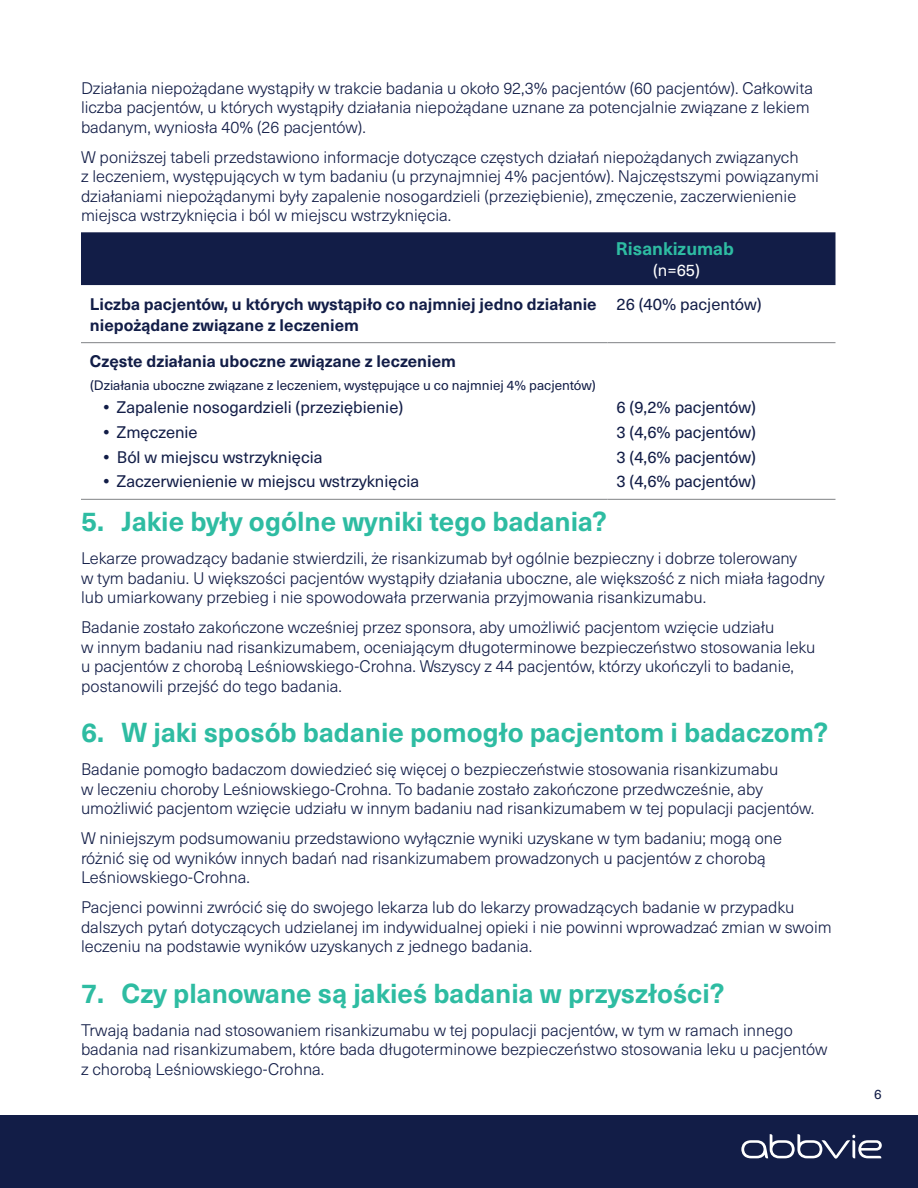
<style>
.page{position:relative;width:918px;height:1188px;background:#fff}
.page>*{position:absolute;margin:0;border:0;box-sizing:border-box;transform-origin:0 0}
.t1{font:700 27px "Neue Haas Unica Pro";color:#2ebca2}
.t2{font:700 18px "Neue Haas Unica Pro";color:#2ebca2}
.t3{font:300 16.5px/19.5px "Neue Haas Unica Pro";color:#121d47}
.t4{font:16.5px "Neue Haas Unica Pro";color:#121d47}
.t5{font:700 16.5px/21px "Neue Haas Unica Pro";color:#121d47}
.t6{font:16.5px "Neue Haas Unica Pro";color:#fff}
.t7{font:13.5px "Neue Haas Unica Pro";color:#121d47}
.s1{font-weight:700}
</style>
<div class="page">
<div style="left:0;top:1115px;width:918px;height:73px;background:#121d47"></div>
<div style="left:81px;top:232px;width:755px;height:53px;background:#121d47"></div>
<hr style="left:81px;top:342px;width:527px;height:1px;background:#808285">
<hr style="left:608px;top:342px;width:228px;height:1px;background:#808285">
<hr style="left:81px;top:499px;width:527px;height:1px;background:#808285">
<hr style="left:608px;top:499px;width:228px;height:1px;background:#808285">
<svg style="left:741px;top:1134px;width:141px;height:25px"></svg>
<p class="t3" style="left:81px;top:78px;width:734px">Działania niepożądane wystąpiły w trakcie badania u około 92,3% pacjentów (60 pacjentów). Całkowita liczba pacjentów, u których wystąpiły działania niepożądane uznane za potencjalnie związane z lekiem badanym, wyniosła 40% (26 pacjentów).</p>
<p class="t3" style="left:81px;top:147px;width:739px">W poniższej tabeli przedstawiono informacje dotyczące częstych działań niepożądanych związanych<br>z leczeniem, występujących w tym badaniu (u przynajmniej 4% pacjentów). Najczęstszymi powiązanymi działaniami niepożądanymi były zapalenie nosogardzieli (przeziębienie), zmęczenie, zaczerwienienie miejsca wstrzyknięcia i ból w miejscu wstrzyknięcia.</p>
<p class="t2" style="left:616px;top:238px;width:120px">Risankizumab</p>
<p class="t6" style="left:653px;top:260px;width:49px">(n=65)</p>
<p class="t5" style="left:90px;top:293px;width:508px">Liczba pacjentów, u których wystąpiło co najmniej jedno działanie niepożądane związane z leczeniem</p>
<p class="t4" style="left:616px;top:294px;width:147px">26 (40% pacjentów)</p>
<p class="t5" style="left:90px;top:351px;width:368px">Częste działania uboczne związane z leczeniem</p>
<p class="t7" style="left:90px;top:377px;width:507px">(Działania uboczne związane z leczeniem, występujące u co najmniej 4% pacjentów)</p>
<p class="t4" style="left:104px;top:398px;width:301px"><span class="s1">•</span> Zapalenie nosogardzieli (przeziębienie)</p>
<p class="t4" style="left:617px;top:398px;width:141px">6 (9,2% pacjentów)</p>
<p class="t4" style="left:104px;top:422px;width:96px"><span class="s1">•</span> Zmęczenie</p>
<p class="t4" style="left:617px;top:422px;width:141px">3 (4,6% pacjentów)</p>
<p class="t4" style="left:104px;top:447px;width:221px"><span class="s1">•</span> Ból w miejscu wstrzyknięcia</p>
<p class="t4" style="left:617px;top:447px;width:141px">3 (4,6% pacjentów)</p>
<p class="t4" style="left:104px;top:472px;width:317px"><span class="s1">•</span> Zaczerwienienie w miejscu wstrzyknięcia</p>
<p class="t4" style="left:617px;top:472px;width:141px">3 (4,6% pacjentów)</p>
<h1 class="t1" style="left:81px;top:505px;width:527px">5. Jakie były ogólne wyniki tego badania?</h1>
<p class="t3" style="left:81px;top:549px;width:745px">Lekarze prowadzący badanie stwierdzili, że risankizumab był ogólnie bezpieczny i dobrze tolerowany<br>w tym badaniu. U większości pacjentów wystąpiły działania uboczne, ale większość z nich miała łagodny lub umiarkowany przebieg i nie spowodowała przerwania przyjmowania risankizumabu.</p>
<p class="t3" style="left:81px;top:618px;width:736px">Badanie zostało zakończone wcześniej przez sponsora, aby umożliwić pacjentom wzięcie udziału<br>w innym badaniu nad risankizumabem, oceniającym długoterminowe bezpieczeństwo stosowania leku u pacjentów z chorobą Leśniowskiego-Crohna. Wszyscy z 44 pacjentów, którzy ukończyli to badanie, postanowili przejść do tego badania.</p>
<h1 class="t1" style="left:81px;top:716px;width:749px">6. W jaki sposób badanie pomogło pacjentom i badaczom?</h1>
<p class="t3" style="left:81px;top:760px;width:735px">Badanie pomogło badaczom dowiedzieć się więcej o bezpieczeństwie stosowania risankizumabu<br>w leczeniu choroby Leśniowskiego-Crohna. To badanie zostało zakończone przedwcześnie, aby umożliwić pacjentom wzięcie udziału w innym badaniu nad risankizumabem w tej populacji pacjentów.</p>
<p class="t3" style="left:81px;top:829px;width:703px">W niniejszym podsumowaniu przedstawiono wyłącznie wyniki uzyskane w tym badaniu; mogą one różnić się od wyników innych badań nad risankizumabem prowadzonych u pacjentów z chorobą<br>Leśniowskiego-Crohna.</p>
<p class="t3" style="left:81px;top:898px;width:752px">Pacjenci powinni zwrócić się do swojego lekarza lub do lekarzy prowadzących badanie w przypadku dalszych pytań dotyczących udzielanej im indywidualnej opieki i nie powinni wprowadzać zmian w swoim leczeniu na podstawie wyników uzyskanych z jednego badania.</p>
<h1 class="t1" style="left:81px;top:977px;width:645px">7. Czy planowane są jakieś badania w przyszłości?</h1>
<p class="t3" style="left:81px;top:1020px;width:748px">Trwają badania nad stosowaniem risankizumabu w tej populacji pacjentów, w tym w ramach innego badania nad risankizumabem, które bada długoterminowe bezpieczeństwo stosowania leku u pacjentów z chorobą Leśniowskiego-Crohna.</p>
<p class="t7" style="left:874px;top:1086px;width:9px">6</p>
</div>
